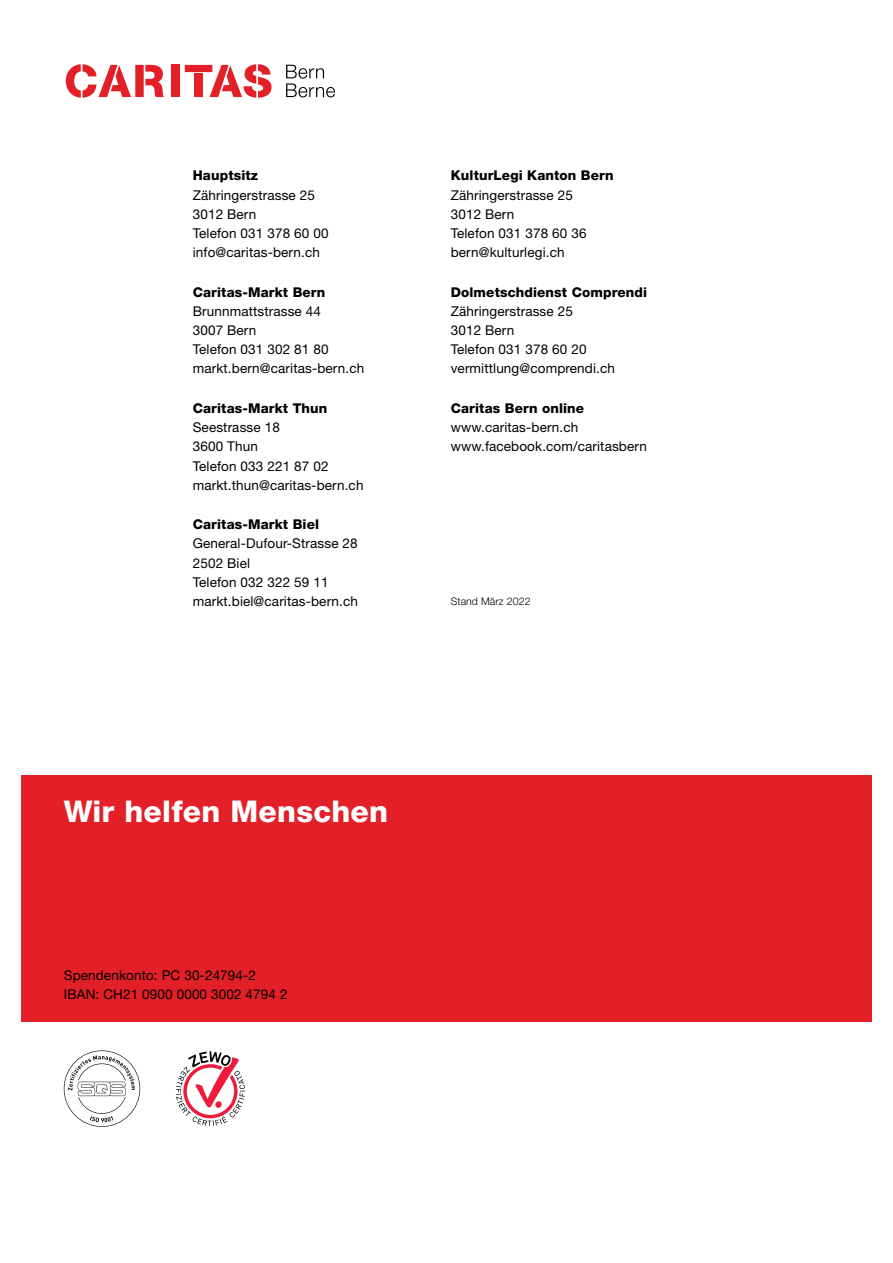
<style>
.page{position:relative;width:893px;height:1263px;background:#fff}
.page>*{position:absolute;margin:0;border:0;box-sizing:border-box;transform-origin:0 0}
.t1{font:800 30px "Helvetica Neue";letter-spacing:.01em;color:#fff}
.t2{font:13.5px/19.2px "Helvetica Neue";letter-spacing:.01em;color:#000}
.t3{font:800 13.5px "Helvetica Neue";letter-spacing:.01em;color:#000}
.t4{font:300 10.5px "Helvetica Neue";letter-spacing:.01em;color:#000}
</style>
<div class="page">
<svg style="left:64px;top:1050px;width:76px;height:77px"></svg>
<div style="left:21px;top:776px;width:851px;height:246px;background:#e31f27"></div>
<svg style="left:286px;top:65px;width:49px;height:32px"></svg>
<div style="left:171px;top:65px;width:8px;height:32px;background:#e31f27"></div>
<svg style="left:66px;top:64px;width:98px;height:34px"></svg>
<svg style="left:185px;top:64px;width:87px;height:34px"></svg>
<svg style="left:176px;top:1051px;width:69px;height:75px"></svg>
<p class="t3" style="left:193px;top:168px;width:67px">Hauptsitz</p>
<p class="t2" style="left:193px;top:185px;width:137px">Zähringerstrasse 25<br>3012 Bern<br>Telefon 031 378 60 00 info@caritas-bern.ch</p>
<p class="t3" style="left:193px;top:284px;width:134px">Caritas-Markt Bern</p>
<p class="t2" style="left:193px;top:301px;width:173px">Brunnmattstrasse 44<br>3007 Bern<br>Telefon 031 302 81 80 markt.bern@caritas-bern.ch</p>
<p class="t3" style="left:193px;top:400px;width:136px">Caritas-Markt Thun</p>
<p class="t2" style="left:193px;top:417px;width:172px">Seestrasse 18<br>3600 Thun<br>Telefon 033 221 87 02 markt.thun@caritas-bern.ch</p>
<p class="t3" style="left:193px;top:516px;width:128px">Caritas-Markt Biel</p>
<p class="t2" style="left:193px;top:534px;width:167px">General-Dufour-Strasse 28<br>2502 Biel<br>Telefon 032 322 59 11 markt.biel@caritas-bern.ch</p>
<p class="t3" style="left:451px;top:168px;width:164px">KulturLegi Kanton Bern</p>
<p class="t2" style="left:451px;top:185px;width:137px">Zähringerstrasse 25<br>3012 Bern<br>Telefon 031 378 60 36 bern@kulturlegi.ch</p>
<p class="t3" style="left:451px;top:284px;width:198px">Dolmetschdienst Comprendi</p>
<p class="t2" style="left:451px;top:301px;width:166px">Zähringerstrasse 25<br>3012 Bern<br>Telefon 031 378 60 20 vermittlung@comprendi.ch</p>
<p class="t3" style="left:451px;top:400px;width:135px">Caritas Bern online</p>
<p class="t2" style="left:451px;top:417px;width:198px">www.caritas-bern.ch www.facebook.com/caritasbern</p>
<p class="t4" style="left:451px;top:595px;width:81px">Stand März 2022</p>
<h1 class="t1" style="left:64px;top:794px;width:326px">Wir helfen Menschen</h1>
<p class="t2" style="left:64px;top:966px;width:225px">Spendenkonto: PC 30-24794-2<br>IBAN: CH21 0900 0000 3002 4794 2</p>
</div>
